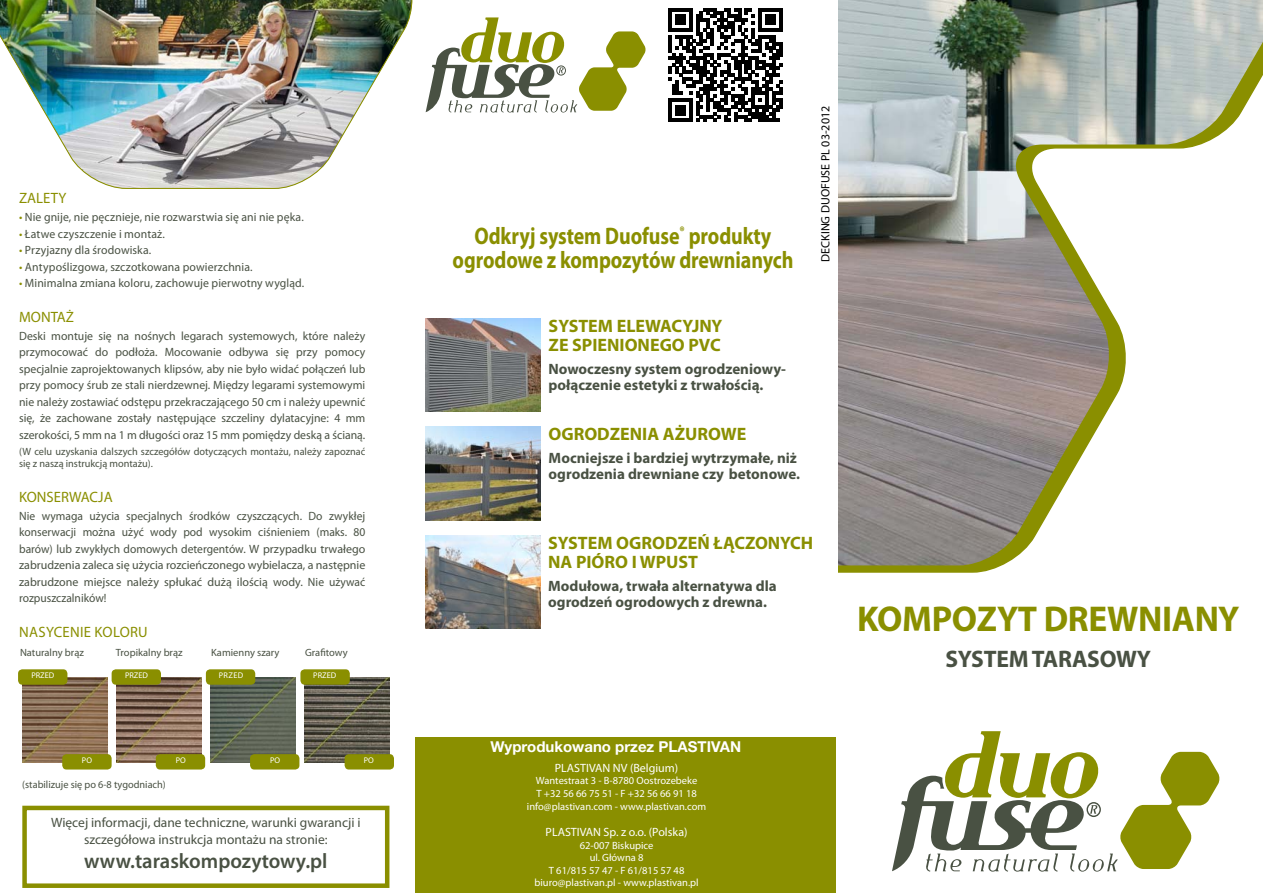
<style>
.page{position:relative;width:1263px;height:893px;background:#fff}
.page>*{position:absolute;margin:0;border:0;box-sizing:border-box;transform-origin:0 0}
.t1{font:700 36px "Myriad Pro";letter-spacing:-.01em;color:#8a8f00}
.t2{font:700 24px/24px "Myriad Pro";letter-spacing:-.005em;color:#8a8f00;text-align:center;scale:.83 1}
.t3{font:700 24px "Myriad Pro";letter-spacing:-.01em;color:#495143}
.t4{font:600 21px "Myriad Pro";color:#495143}
.t5{font:700 18px/19.5px "Myriad Pro";color:#8a8f00}
.t6{font:700 15px/16.5px "Myriad Pro";color:#495143}
.t7{font:700 15px "Helvetica Neue LT Std";color:#fff}
.t8{font:15px "Myriad Pro";color:#8a8f00}
.t9{font:15px "Myriad Pro";letter-spacing:.02em;color:#8a8f00}
.t10{font:13.5px/16.5px "Myriad Pro";color:#495143;text-align:center}
.t11{font:12px/16.5px "Myriad Pro";letter-spacing:.005em;color:#495143;text-align:justify}
.t12{font:12px/16.5px "Myriad Pro";letter-spacing:.005em;color:#495143;text-align:justify;scale:.96 1}
.t13{font:12px "Myriad Pro";color:#fff}
.t14{font:12px "Myriad Pro";color:#000}
.t15{font:10.5px/12.6px "Myriad Pro";color:#fff;text-align:center}
.t16{font:10.5px/12px "Myriad Pro";color:#495143}
.t17{font:8.25px "Myriad Pro";color:#fff}
.s1{color:#8a8f00}
</style>
<div class="page">
<svg style="left:892px;top:731px;width:327px;height:141px"></svg>
<svg style="left:838px;top:0;width:425px;height:570px"></svg>
<img style="left:0;top:0;width:413px;height:189px">
<svg style="left:426px;top:17px;width:219px;height:96px"></svg>
<img style="left:426px;top:427px;width:114px;height:93px">
<img style="left:426px;top:318px;width:114px;height:94px">
<img style="left:425px;top:535px;width:115px;height:94px">
<img style="left:22px;top:677px;width:85px;height:85px">
<img style="left:116px;top:677px;width:85px;height:85px">
<img style="left:210px;top:677px;width:85px;height:85px">
<img style="left:304px;top:677px;width:85px;height:85px">
<div style="left:18px;top:669px;width:49px;height:16px;background:#8a8f00;border-radius:4px"></div>
<div style="left:112px;top:669px;width:49px;height:16px;background:#8a8f00;border-radius:4px"></div>
<div style="left:206px;top:669px;width:49px;height:16px;background:#8a8f00;border-radius:4px"></div>
<div style="left:300px;top:669px;width:50px;height:16px;background:#8a8f00;border-radius:4px"></div>
<div style="left:62px;top:754px;width:50px;height:15px;background:#8a8f00;border-radius:4px"></div>
<div style="left:156px;top:754px;width:49px;height:15px;background:#8a8f00;border-radius:4px"></div>
<div style="left:250px;top:754px;width:49px;height:15px;background:#8a8f00;border-radius:4px"></div>
<div style="left:345px;top:754px;width:49px;height:15px;background:#8a8f00;border-radius:4px"></div>
<div style="left:415px;top:737px;width:421px;height:156px;background:#8a8f00"></div>
<div style="left:22px;top:806px;width:367px;height:82px;border:4px solid #8a8f00"></div>
<svg style="left:668px;top:8px;width:115px;height:114px"></svg>
<p class="t8" style="left:19px;top:189px;width:49px">ZALETY</p>
<p class="t11" style="left:19px;top:209px;width:286px"><span class="s1">•</span> Nie gnije, nie pęcznieje, nie rozwarstwia się ani nie pęka.</p>
<p class="t11" style="left:19px;top:225px;width:147px"><span class="s1">•</span> Łatwe czyszczenie i montaż.</p>
<p class="t11" style="left:19px;top:242px;width:134px"><span class="s1">•</span> Przyjazny dla środowiska.</p>
<p class="t11" style="left:19px;top:258px;width:235px"><span class="s1">•</span> Antypoślizgowa, szczotkowana powierzchnia.</p>
<p class="t11" style="left:19px;top:275px;width:287px"><span class="s1">•</span> Minimalna zmiana koloru, zachowuje pierwotny wygląd.</p>
<p class="t8" style="left:19px;top:308px;width:56px">MONTAŻ</p>
<p class="t11" style="left:19px;top:327px;width:348px">Deski montuje się na nośnych legarach systemowych, które należy przymocować do podłoża. Mocowanie odbywa się przy pomocy specjalnie zaprojektowanych klipsów, aby nie było widać połączeń lub przy pomocy śrub ze stali nierdzewnej. Między legarami systemowymi nie należy zostawiać odstępu przekraczającego 50 cm i należy upewnić się, że zachowane zostały następujące szczeliny dylatacyjne: 4 mm szerokości, 5 mm na 1 m długości oraz 15 mm pomiędzy deską a ścianą.</p>
<p class="t16" style="left:19px;top:446px;width:348px">(W celu uzyskania dalszych szczegółów dotyczących montażu, należy zapoznać się z naszą instrukcją montażu).</p>
<p class="t8" style="left:19px;top:488px;width:95px">KONSERWACJA</p>
<p class="t12" style="left:19px;top:507px;width:362px">Nie wymaga użycia specjalnych środków czyszczących. Do zwykłej konserwacji można użyć wody pod wysokim ciśnieniem (maks. 80 barów) lub zwykłych domowych detergentów. W przypadku trwałego zabrudzenia zaleca się użycia rozcieńczonego wybielacza, a następnie zabrudzone miejsce należy spłukać dużą ilością wody. Nie używać rozpuszczalników!</p>
<p class="t9" style="left:19px;top:623px;width:130px">NASYCENIE KOLORU</p>
<p class="t16" style="left:20px;top:646px;width:65px">Naturalny brąz</p>
<p class="t16" style="left:116px;top:646px;width:68px">Tropikalny brąz</p>
<p class="t16" style="left:211px;top:646px;width:70px">Kamienny szary</p>
<p class="t16" style="left:305px;top:646px;width:44px">Grafitowy</p>
<p class="t17" style="left:31px;top:670px;width:24px">PRZED</p>
<p class="t17" style="left:125px;top:670px;width:24px">PRZED</p>
<p class="t17" style="left:219px;top:670px;width:26px">PRZED</p>
<p class="t17" style="left:313px;top:670px;width:24px">PRZED</p>
<p class="t17" style="left:82px;top:755px;width:12px">PO</p>
<p class="t17" style="left:176px;top:755px;width:12px">PO</p>
<p class="t17" style="left:270px;top:755px;width:12px">PO</p>
<p class="t17" style="left:364px;top:755px;width:12px">PO</p>
<p class="t16" style="left:22px;top:779px;width:145px">(stabilizuje się po 6-8 tygodniach)</p>
<p class="t10" style="left:51px;top:814px;width:311px">Więcej informacji, dane techniczne, warunki gwarancji i szczegółowa instrukcja montażu na stronie:</p>
<p class="t4" style="left:84px;top:847px;width:245px">www.taraskompozytowy.pl</p>
<p class="t2" style="left:453px;top:223px;width:412px">Odkryj system Duofuse<sup>®</sup> produkty ogrodowe z kompozytów drewnianych</p>
<p class="t5" style="left:549px;top:315px;width:175px">SYSTEM ELEWACYJNY<br>ZE SPIENIONEGO PVC</p>
<p class="t6" style="left:549px;top:360px;width:239px">Nowoczesny system ogrodzeniowy&shy;połączenie estetyki z trwałością.</p>
<p class="t5" style="left:549px;top:424px;width:199px">OGRODZENIA AŻUROWE</p>
<p class="t6" style="left:549px;top:449px;width:253px">Mocniejsze i bardziej wytrzymałe, niż ogrodzenia drewniane czy betonowe.</p>
<p class="t14" style="left:818px;top:262px;width:157px;rotate:-90deg">DECKING DUOFUSE PL 03-2012</p>
<p class="t5" style="left:548px;top:532px;width:266px">SYSTEM OGRODZEŃ ŁĄCZONYCH<br>NA PIÓRO I WPUST</p>
<p class="t6" style="left:548px;top:577px;width:230px">Modułowa, trwała alternatywa dla ogrodzeń ogrodowych z drewna.</p>
<p class="t7" style="left:490px;top:737px;width:252px">Wyprodukowano przez PLASTIVAN</p>
<p class="t13" style="left:555px;top:760px;width:125px">PLASTIVAN NV (Belgium)</p>
<p class="t15" style="left:527px;top:774px;width:181px">Wantestraat 3 - B-8780 Oostrozebeke<br>T +32 56 66 75 51 - F +32 56 66 91 18 info@plastivan.com - www.plastivan.com</p>
<p class="t13" style="left:546px;top:824px;width:143px">PLASTIVAN Sp. z o.o. (Polska)</p>
<p class="t15" style="left:534px;top:839px;width:166px">62-007 Biskupice<br>ul. Główna 8<br>T 61/815 57 47 - F 61/815 57 48 biuro@plastivan.pl - www.plastivan.pl</p>
<p class="t1" style="left:857px;top:595px;width:384px">KOMPOZYT DREWNIANY</p>
<p class="t3" style="left:945px;top:643px;width:207px">SYSTEM TARASOWY</p>
</div>
